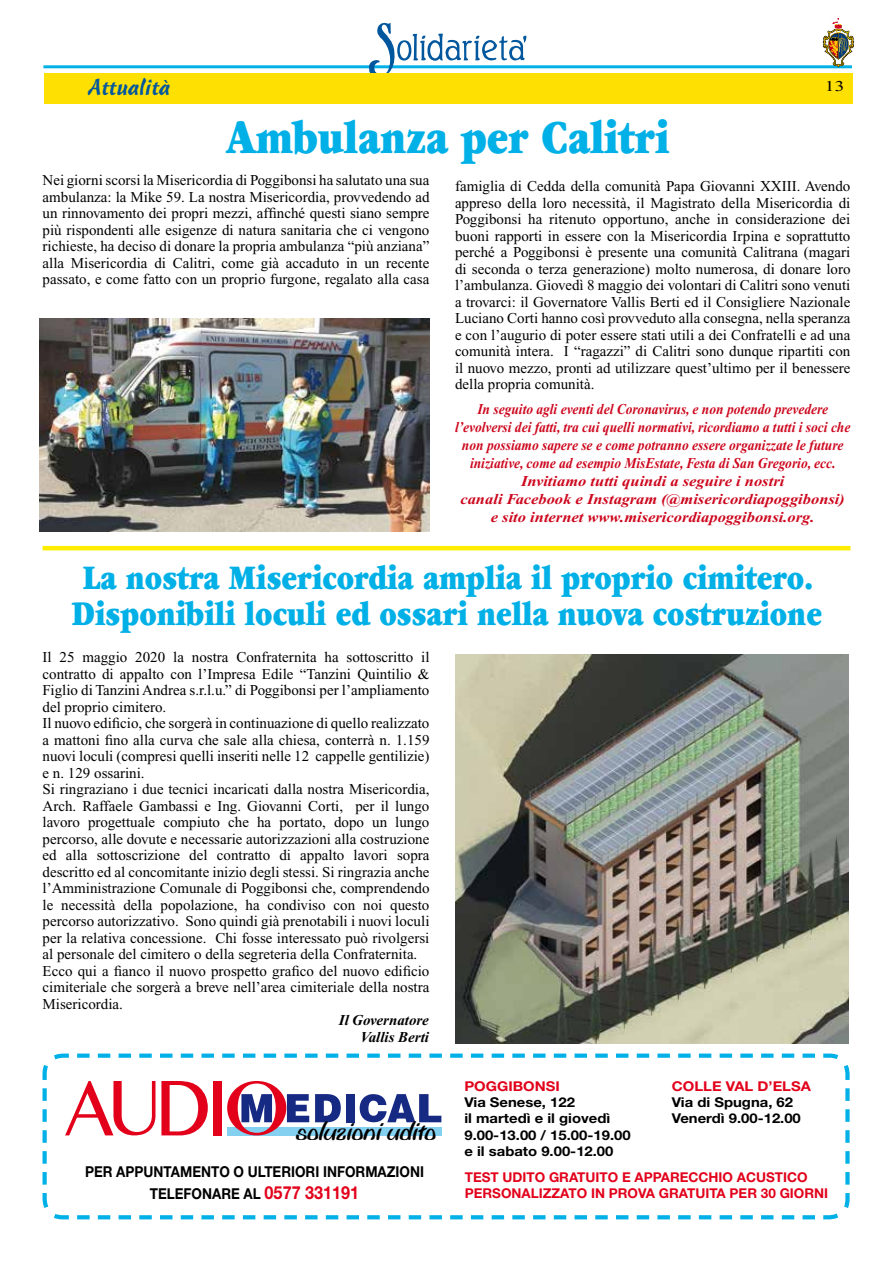
<style>
.page{position:relative;width:893px;height:1263px;background:#fff}
.page>*{position:absolute;margin:0;border:0;box-sizing:border-box;transform-origin:0 0}
.t1{font:900 49.5px "Garamond";color:#00b0e6;scale:.8 1}
.t2{font:900 36px/36px "Garamond";color:#00b0e6;text-align:center;scale:.8 1}
.t3{font:30px "Biffo";letter-spacing:-.03em;color:#000}
.t4{font:22.5px "Cascade Script";color:#00579e}
.t5{font:15px/16.5px "Times New Roman";color:#000;text-align:justify}
.t6{font:italic 700 15px/18px "Times New Roman";color:#cd071e;text-align:center;scale:.9 1}
.t7{font:700 15px/21.6px "Helvetica Neue";color:#000;text-align:center;scale:.9 1}
.t8{font:italic 700 15px/16.5px "Times New Roman";color:#000;text-align:right}
.t9{font:15px "Times New Roman";color:#000;scale:1.3 1}
.t10{font:700 13.5px/16.2px "Helvetica Neue";color:#000;scale:1.1 1}
.t11{font:700 13.5px/16.2px "Helvetica Neue";color:#e2001a}
.t12{font:700 13.5px "Helvetica Neue";color:#e2001a;scale:1.1 1}
.s1{font-size:18px;color:#e2001a}
</style>
<div class="page">
<hr style="left:43px;top:65px;width:809px;height:3px;background:#00b0e6">
<svg style="left:366px;top:22px;width:31px;height:51px"></svg>
<svg style="left:397px;top:40px;width:15px;height:21px"></svg>
<div style="left:400px;top:42px;width:9px;height:16px;background:#fff;border-radius:50%"></div>
<svg style="left:412px;top:34px;width:115px;height:27px"></svg>
<svg style="left:822px;top:17px;width:32px;height:50px"></svg>
<div style="left:44px;top:73px;width:809px;height:31px;background:#ffe003"></div>
<svg style="left:42px;top:1053px;width:808px;height:167px"></svg>
<div style="left:227px;top:1127px;width:214px;height:8px;background:#84d0f0"></div>
<svg style="left:65px;top:1081px;width:90px;height:54px"></svg>
<svg style="left:161px;top:1081px;width:47px;height:54px"></svg>
<div style="left:214px;top:1081px;width:8px;height:54px;background:#e2001a"></div>
<svg style="left:227px;top:1081px;width:82px;height:54px"></svg>
<svg style="left:315px;top:1094px;width:26px;height:28px"></svg>
<div style="left:346px;top:1094px;width:8px;height:28px;background:#162983"></div>
<svg style="left:360px;top:1094px;width:81px;height:28px"></svg>
<img style="left:40px;top:318px;width:389px;height:213px">
<hr style="left:43px;top:546px;width:807px;height:4px;background:#ffed00">
<img style="left:455px;top:654px;width:394px;height:389px">
<h3 class="t4" style="left:88px;top:74px;width:84px">Attualità</h3>
<p class="t9" style="left:824px;top:78px;width:16px">13</p>
<h1 class="t1" style="left:226px;top:111px;width:556px">Ambulanza per Calitri</h1>
<p class="t5" style="left:43px;top:172px;width:388px">Nei giorni scorsi la Misericordia di Poggibonsi ha salutato una sua ambulanza: la Mike 59. La nostra Misericordia, provvedendo ad un rinnovamento dei propri mezzi, affinché questi siano sempre più rispondenti alle esigenze di natura sanitaria che ci vengono richieste, ha deciso di donare la propria ambulanza “più anziana” alla Misericordia di Calitri, come già accaduto in un recente passato, e come fatto con un proprio furgone, regalato alla casa</p>
<p class="t5" style="left:455px;top:178px;width:397px">famiglia di Cedda della comunità Papa Giovanni XXIII. Avendo appreso della loro necessità, il Magistrato della Misericordia di Poggibonsi ha ritenuto opportuno, anche in considerazione dei buoni rapporti in essere con la Misericordia Irpina e soprattutto perché a Poggibonsi è presente una comunità Calitrana (magari di seconda o terza generazione) molto numerosa, di donare loro l’ambulanza. Giovedì 8 maggio dei volontari di Calitri sono venuti a trovarci: il Governatore Vallis Berti ed il Consigliere Nazionale Luciano Corti hanno così provveduto alla consegna, nella speranza e con l’augurio di poter essere stati utili a dei Confratelli e ad una comunità intera. I “ragazzi” di Calitri sono dunque ripartiti con il nuovo mezzo, pronti ad utilizzare quest’ultimo per il benessere della propria comunità.</p>
<p class="t6" style="left:455px;top:400px;width:441px">In seguito agli eventi del Coronavirus, e non potendo prevedere l’evolversi dei fatti, tra cui quelli normativi, ricordiamo a tutti i soci che non possiamo sapere se e come potranno essere organizzate le future iniziative, come ad esempio MisEstate, Festa di San Gregorio, ecc.<br>Invitiamo tutti quindi a seguire i nostri<br>canali Facebook e Instagram (@misericordiapoggibonsi) e sito internet www.misericordiapoggibonsi.org.</p>
<h2 class="t2" style="left:72px;top:560px;width:939px">La nostra Misericordia amplia il proprio cimitero.<br>Disponibili loculi ed ossari nella nuova costruzione</h2>
<p class="t5" style="left:43px;top:649px;width:388px;text-align:left">Il 25 maggio 2020 la nostra Confraternita ha sottoscritto il contratto di appalto con l’Impresa Edile “Tanzini Quintilio &amp; Figlio di Tanzini Andrea s.r.l.u.” di Poggibonsi per l’ampliamento del proprio cimitero.<br>Il nuovo edificio, che sorgerà in continuazione di quello realizzato a mattoni fino alla curva che sale alla chiesa, conterrà n. 1.159 nuovi loculi (compresi quelli inseriti nelle 12 cappelle gentilizie) e n. 129 ossarini.<br>Si ringraziano i due tecnici incaricati dalla nostra Misericordia, Arch. Raffaele Gambassi e Ing. Giovanni Corti, per il lungo lavoro progettuale compiuto che ha portato, dopo un lungo percorso, alle dovute e necessarie autorizzazioni alla costruzione ed alla sottoscrizione del contratto di appalto lavori sopra descritto ed al concomitante inizio degli stessi. Si ringrazia anche l’Amministrazione Comunale di Poggibonsi che, comprendendo le necessità della popolazione, ha condiviso con noi questo percorso autorizzativo. Sono quindi già prenotabili i nuovi loculi per la relativa concessione. Chi fosse interessato può rivolgersi al personale del cimitero o della segreteria della Confraternita.<br>Ecco qui a fianco il nuovo prospetto grafico del nuovo edificio cimiteriale che sorgerà a breve nell’area cimiteriale della nostra Misericordia.</p>
<p class="t8" style="left:339px;top:1012px;width:92px">Il Governatore<br>Vallis Berti</p>
<h3 class="t3" style="left:295px;top:1112px;width:142px">soluzioni udito</h3>
<p class="t7" style="left:85px;top:1160px;width:378px">PER APPUNTAMENTO O ULTERIORI INFORMAZIONI<br>TELEFONARE AL <span class="s1">0577 331191</span></p>
<p class="t12" style="left:464px;top:1078px;width:88px">POGGIBONSI</p>
<p class="t10" style="left:464px;top:1094px;width:153px">Via Senese, 122<br>il martedì e il giovedì<br>9.00-13.00 / 15.00-19.00 e il sabato 9.00-12.00</p>
<p class="t12" style="left:672px;top:1078px;width:128px">COLLE VAL D’ELSA</p>
<p class="t10" style="left:672px;top:1094px;width:119px">Via di Spugna, 62<br>Venerdì 9.00-12.00</p>
<p class="t11" style="left:465px;top:1168px;width:365px">TEST UDITO GRATUITO E APPARECCHIO ACUSTICO<br>PERSONALIZZATO IN PROVA GRATUITA PER 30 GIORNI</p>
</div>
